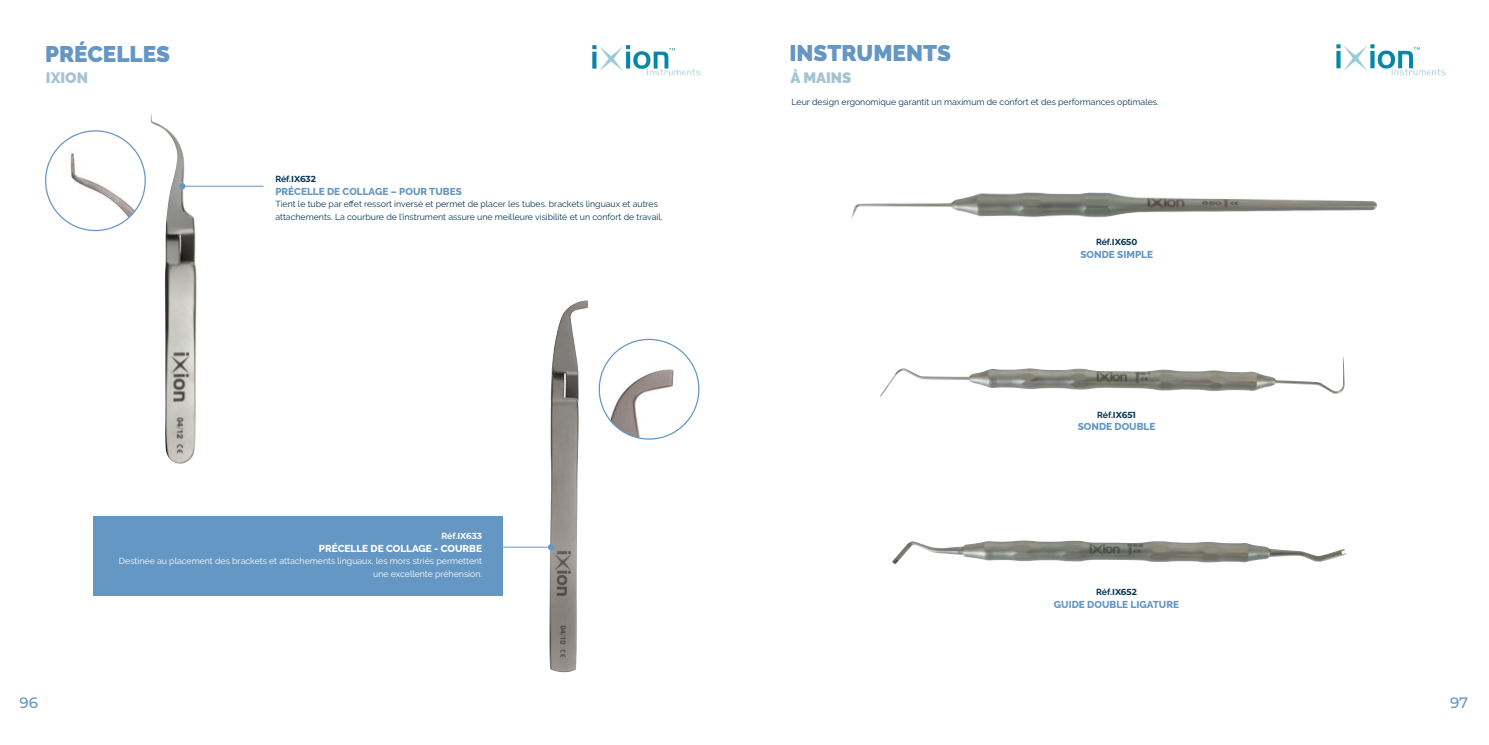
<style>
.page{position:relative;width:1489px;height:745px;background:#fff}
.page>*{position:absolute;margin:0;border:0;box-sizing:border-box;transform-origin:0 0}
.t1{font:900 22.5px "Raleway";color:#6497c4}
.t2{font:900 15px "Raleway";color:#a5c4d3}
.t3{font:500 15px "Montserrat";color:#6497c4}
.t4{font:800 10px "Raleway";color:#6497c4}
.t5{font:800 10px "Raleway";color:#fff}
.t6{font:8.75px/12.5px "Raleway";color:#063655}
.t7{font:8.75px/12.5px "Raleway";color:#fff;text-align:right}
.t8{font:700 8.75px "Montserrat";color:#063655}
.t9{font:700 8.75px "Montserrat";letter-spacing:-.005em;color:#fff}
.s1{font-family:"Raleway"}
</style>
<div class="page">
<div style="left:93px;top:515px;width:410px;height:80px;background:#6497c4"></div>
<img style="left:592px;top:45px;width:109px;height:31px">
<img style="left:151px;top:114px;width:46px;height:350px">
<img style="left:549px;top:300px;width:39px;height:372px">
<div style="left:548px;top:543px;width:6px;height:7px;background:#6497c4;border-radius:50%"></div>
<hr style="left:469px;top:546px;width:82px;height:1px;background:#6497c4">
<svg style="left:179px;top:183px;width:6px;height:6px"></svg>
<hr style="left:182px;top:186px;width:81px;height:1px;background:#6497c4">
<img style="left:1336px;top:44px;width:110px;height:32px">
<img style="left:880px;top:356px;width:464px;height:41px">
<img style="left:892px;top:540px;width:454px;height:24px">
<img style="left:851px;top:192px;width:525px;height:27px">
<img style="left:46px;top:131px;width:99px;height:99px;border-radius:50px">
<img style="left:599px;top:339px;width:99px;height:100px;border-radius:50px">
<h1 class="t1" style="left:45px;top:37px;width:127px">PRÉCELLES</h1>
<h2 class="t2" style="left:46px;top:66px;width:44px">IXION</h2>
<p class="t8" style="left:275px;top:173px;width:42px"><span class="s1">Réf.</span>IX632</p>
<p class="t4" style="left:275px;top:184px;width:188px">PRÉCELLE DE COLLAGE – POUR TUBES</p>
<p class="t6" style="left:275px;top:197px;width:388px">Tient le tube par effet ressort inversé et permet de placer les tubes. brackets linguaux et autres attachements. La courbure de l’instrument assure une meilleure visibilité et un confort de travail.</p>
<p class="t9" style="left:441px;top:529px;width:42px"><span class="s1">Réf.</span>IX633</p>
<p class="t5" style="left:319px;top:540px;width:165px">PRÉCELLE DE COLLAGE - COURBE</p>
<p class="t7" style="left:119px;top:554px;width:364px">Destinée au placement des brackets et attachements linguaux. les mors striés permettent une excellente préhension.</p>
<h1 class="t1" style="left:789px;top:36px;width:163px">INSTRUMENTS</h1>
<h2 class="t2" style="left:790px;top:66px;width:63px">À MAINS</h2>
<p class="t6" style="left:791px;top:95px;width:368px">Leur design ergonomique garantit un maximum de confort et des performances optimales.</p>
<p class="t8" style="left:1095px;top:235px;width:43px"><span class="s1">Réf.</span>IX650</p>
<p class="t4" style="left:1080px;top:246px;width:74px">SONDE SIMPLE</p>
<p class="t8" style="left:1097px;top:408px;width:40px"><span class="s1">Réf.</span>IX651</p>
<p class="t4" style="left:1077px;top:419px;width:79px">SONDE DOUBLE</p>
<p class="t8" style="left:1096px;top:585px;width:42px"><span class="s1">Réf.</span>IX652</p>
<p class="t4" style="left:1053px;top:596px;width:127px">GUIDE DOUBLE LIGATURE</p>
<h2 class="t3" style="left:20px;top:691px;width:20px">96</h2>
<h2 class="t3" style="left:1449px;top:691px;width:20px">97</h2>
</div>
